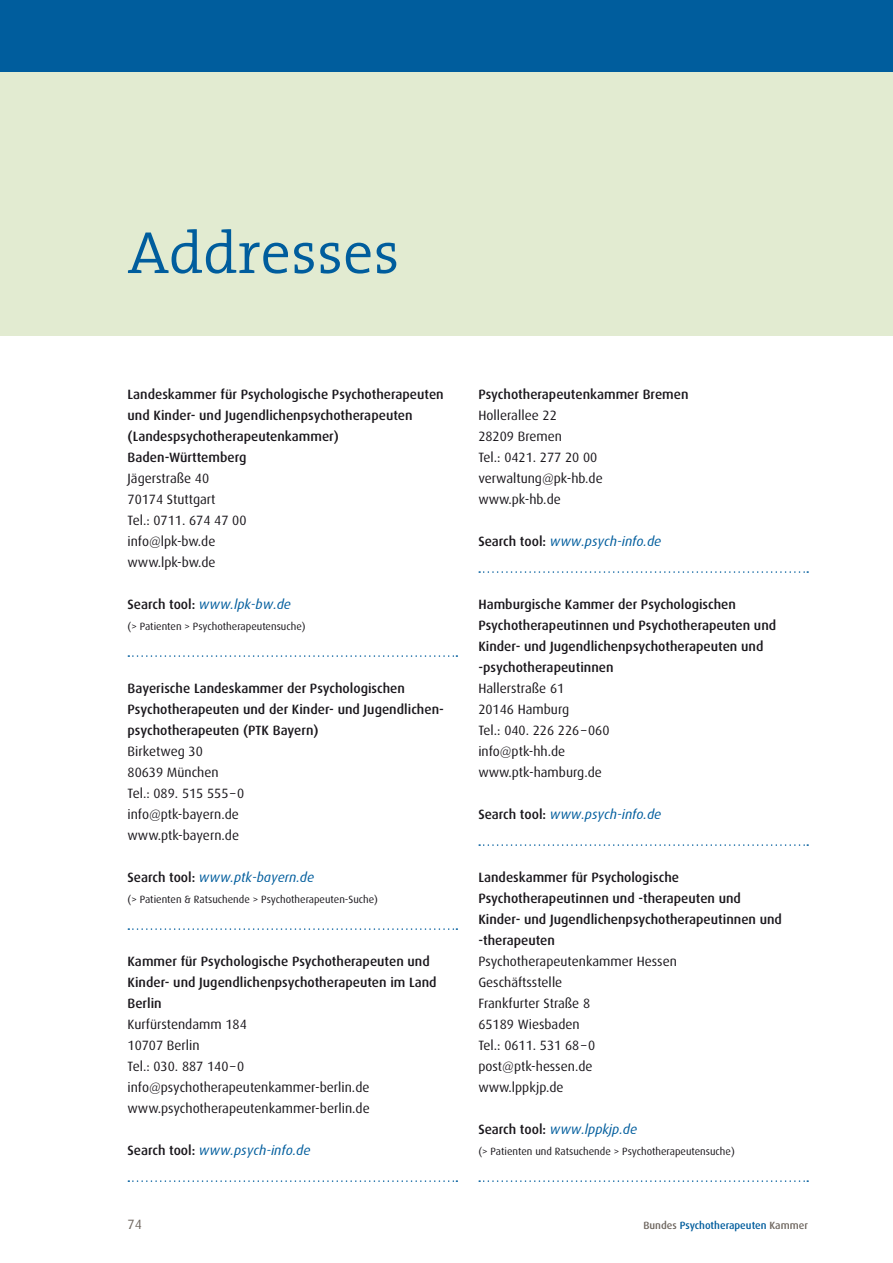
<style>
.page{position:relative;width:893px;height:1263px;background:#fff}
.page>*{position:absolute;margin:0;border:0;box-sizing:border-box;transform-origin:0 0}
.t1{font:300 60px "The Serif";color:#005d9d}
.t2{font:500 13.5px/21px "Dax";color:#1a171c}
.t3{font:13.5px/21px "Dax";color:#1a171c}
.t4{font:italic 13.5px "Dax";color:#005d9d}
.t5{font:13.5px "Dax";color:#6e665f}
.t6{font:10.5px "Dax";color:#1a171c}
.t7{font:500 10.5px "Dax";color:#005d9d}
.s1{font-weight:500;font-style:normal;color:#1a171c}
.s2{color:#6e665f}
</style>
<div class="page">
<div style="left:0;top:0;width:893px;height:72px;background:#005d9d"></div>
<div style="left:0;top:72px;width:893px;height:264px;background:#e2ebd1"></div>
<svg style="left:128px;top:655px;width:329px;height:2px"></svg>
<svg style="left:128px;top:928px;width:329px;height:2px"></svg>
<svg style="left:128px;top:1180px;width:329px;height:2px"></svg>
<svg style="left:479px;top:571px;width:329px;height:2px"></svg>
<svg style="left:479px;top:844px;width:329px;height:2px"></svg>
<svg style="left:479px;top:1180px;width:329px;height:2px"></svg>
<h1 class="t1" style="left:128px;top:203px;width:273px">Addresses</h1>
<p class="t2" style="left:128px;top:384px;width:318px">Landeskammer für Psychologische Psychotherapeuten und Kinder- und Jugendlichenpsychotherapeuten (Landespsychotherapeutenkammer)<br>Baden-Württemberg</p>
<p class="t3" style="left:128px;top:468px;width:120px">Jägerstraße 40<br>70174 Stuttgart<br>Tel.: 0711. 674 47 00 info@lpk-bw.de www.lpk-bw.de</p>
<p class="t4" style="left:128px;top:597px;width:165px"><span class="s1">Search tool:</span> www.lpk-bw.de</p>
<p class="t6" style="left:128px;top:621px;width:180px">(&gt; Patienten &gt; Psychotherapeutensuche)</p>
<p class="t2" style="left:128px;top:678px;width:318px">Bayerische Landeskammer der Psychologischen<br>Psychotherapeuten und der Kinder- und Jugendlichen&shy;psychotherapeuten (PTK Bayern)</p>
<p class="t3" style="left:128px;top:741px;width:118px">Birketweg 30<br>80639 München<br>Tel.: 089. 515 555–0 info@ptk-bayern.de www.ptk-bayern.de</p>
<p class="t4" style="left:128px;top:870px;width:188px"><span class="s1">Search tool:</span> www.ptk-bayern.de</p>
<p class="t6" style="left:128px;top:894px;width:252px">(&gt; Patienten &amp; Ratsuchende &gt; Psychotherapeuten-Suche)</p>
<p class="t2" style="left:128px;top:951px;width:311px">Kammer für Psychologische Psychotherapeuten und<br>Kinder- und Jugendlichenpsychotherapeuten im Land<br>Berlin</p>
<p class="t3" style="left:128px;top:1014px;width:244px">Kurfürstendamm 184<br>10707 Berlin<br>Tel.: 030. 887 140–0 info@psychotherapeutenkammer-berlin.de www.psychotherapeutenkammer-berlin.de</p>
<p class="t4" style="left:128px;top:1143px;width:184px"><span class="s1">Search tool:</span> www.psych-info.de</p>
<p class="t2" style="left:478px;top:384px;width:212px">Psychotherapeutenkammer Bremen</p>
<p class="t3" style="left:478px;top:405px;width:126px">Hollerallee 22<br>28209 Bremen<br>Tel.: 0421. 277 20 00 verwaltung@pk-hb.de www.pk-hb.de</p>
<p class="t4" style="left:478px;top:534px;width:184px"><span class="s1">Search tool:</span> www.psych-info.de</p>
<p class="t2" style="left:478px;top:594px;width:299px">Hamburgische Kammer der Psychologischen Psychotherapeutinnen und Psychotherapeuten und Kinder- und Jugendlichenpsychotherapeuten und -psychotherapeutinnen</p>
<p class="t3" style="left:478px;top:678px;width:133px">Hallerstraße 61<br>20146 Hamburg<br>Tel.: 040. 226 226–060 info@ptk-hh.de www.ptk-hamburg.de</p>
<p class="t4" style="left:478px;top:807px;width:184px"><span class="s1">Search tool:</span> www.psych-info.de</p>
<p class="t2" style="left:478px;top:867px;width:305px">Landeskammer für Psychologische Psychotherapeutinnen und -therapeuten und Kinder- und Jugendlichenpsychotherapeutinnen und -therapeuten</p>
<p class="t3" style="left:478px;top:951px;width:200px">Psychotherapeutenkammer Hessen<br>Geschäftsstelle<br>Frankfurter Straße 8<br>65189 Wiesbaden<br>Tel.: 0611. 531 68–0 post@ptk-hessen.de www.lppkjp.de</p>
<p class="t4" style="left:478px;top:1122px;width:160px"><span class="s1">Search tool:</span> www.lppkjp.de</p>
<p class="t6" style="left:478px;top:1146px;width:258px">(&gt; Patienten und Ratsuchende &gt; Psychotherapeutensuche)</p>
<p class="t5" style="left:128px;top:1216px;width:16px">74</p>
<p class="t7" style="left:643px;top:1219px;width:166px"><span class="s2">Bundes</span> Psychotherapeuten <span class="s2">Kammer</span></p>
</div>
